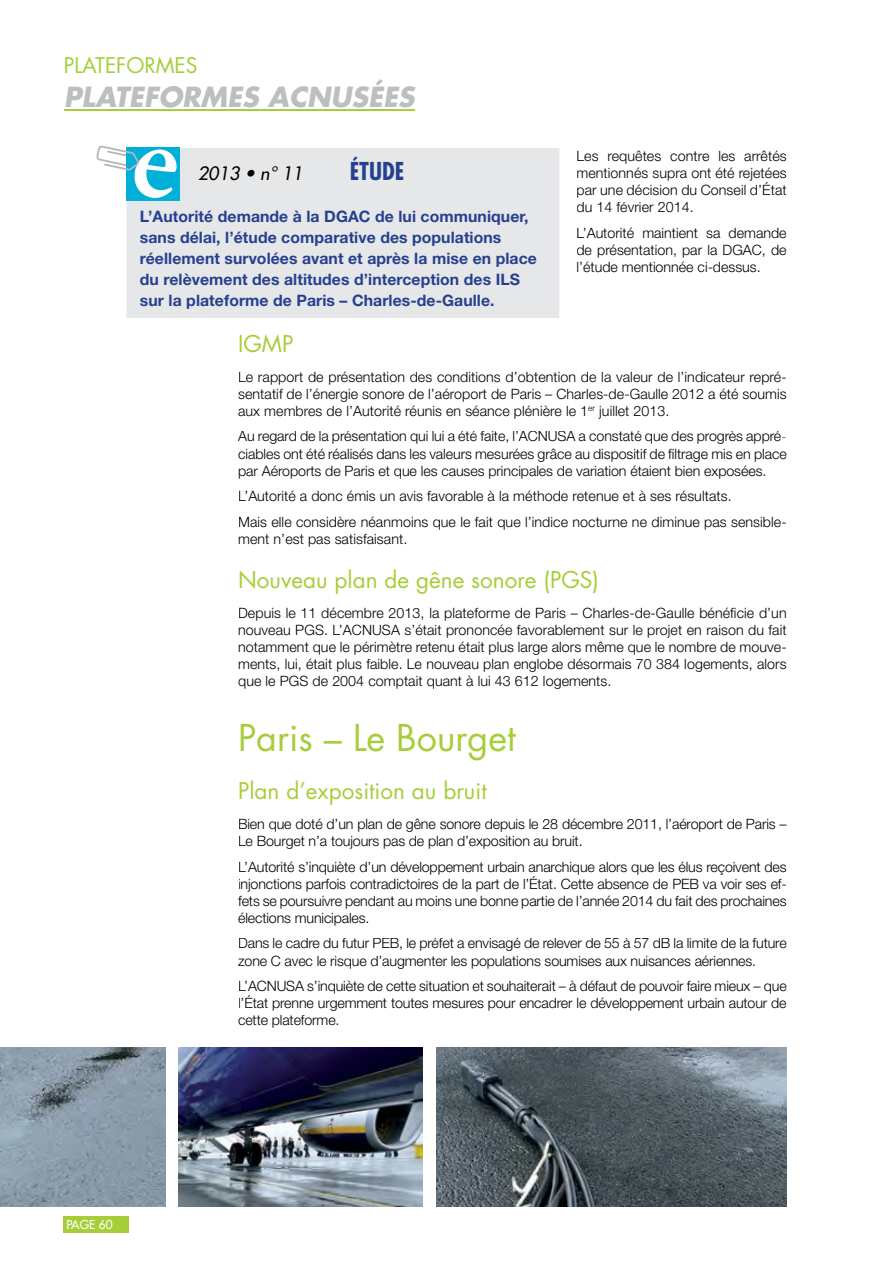
<style>
.page{position:relative;width:893px;height:1263px;background:#fff}
.page>*{position:absolute;margin:0;border:0;box-sizing:border-box;transform-origin:0 0}
.t1{font:36px "Futura Std";color:#a6ce39}
.t2{font:italic 700 27px "Futura Std";color:#bcbec0}
.t3{font:700 condensed 24px "Futura Std";color:#25408f}
.t4{font:22.5px "Futura Std";color:#a6ce39}
.t5{font:21px "Futura Std";color:#a6ce39}
.t6{font:italic 500 18px "Futura Std";color:#000}
.t7{font:700 15.75px/21px "Helvetica Neue LT Std";letter-spacing:.005em;color:#25408f}
.t8{font:300 14.25px/17.1px "Helvetica Neue LT Std";letter-spacing:-.005em;color:#000;text-align:justify}
.t9{font:500 12px "Futura Std";color:#fff}
</style>
<div class="page">
<div style="left:64px;top:1216px;width:65px;height:17px;background:#a6ce39"></div>
<hr style="left:64px;top:109px;width:351px;height:2px;background:#a6ce39">
<div style="left:126px;top:148px;width:433px;height:170px;background:#e6e7e8"></div>
<div style="left:126px;top:147px;width:54px;height:54px;background:#00b0d8"></div>
<svg style="left:96px;top:146px;width:81px;height:52px"></svg>
<img style="left:0;top:1048px;width:787px;height:158px">
<div style="left:166px;top:1037px;width:13px;height:189px;background:#fff"></div>
<div style="left:423px;top:1037px;width:12px;height:189px;background:#fff"></div>
<img style="left:179px;top:1048px;width:244px;height:158px">
<h3 class="t5" style="left:64px;top:51px;width:135px">plateformes</h3>
<h2 class="t2" style="left:64px;top:79px;width:352px">PLATEFORMES ACNUSÉES</h2>
<p class="t6" style="left:198px;top:162px;width:107px">2013 • n° 11</p>
<h3 class="t3" style="left:350px;top:156px;width:56px">ÉTUDE</h3>
<p class="t7" style="left:140px;top:206px;width:398px">L’Autorité demande à la DGAC de lui communiquer, sans délai, l’étude comparative des populations réellement survolées avant et après la mise en place du relèvement des altitudes d’interception des ILS sur la plateforme de Paris – Charles-de-Gaulle.</p>
<p class="t8" style="left:576px;top:147px;width:212px">Les requêtes contre les arrêtés mentionnés supra ont été rejetées par une décision du Conseil d’État du 14 février 2014.</p>
<p class="t8" style="left:576px;top:224px;width:212px">L’Autorité maintient sa demande de présentation, par la DGAC, de l’étude mentionnée ci-dessus.</p>
<p class="t9" style="left:66px;top:1217px;width:48px">page 60</p>
<h3 class="t4" style="left:238px;top:329px;width:57px">IGmp</h3>
<p class="t8" style="left:238px;top:368px;width:550px">Le rapport de présentation des conditions d’obtention de la valeur de l’indicateur repré&shy;sentatif de l’énergie sonore de l’aéroport de Paris – Charles-de-Gaulle 2012 a été soumis aux membres de l’Autorité réunis en séance plénière le 1<sup>er</sup> juillet 2013.</p>
<p class="t8" style="left:238px;top:427px;width:550px">Au regard de la présentation qui lui a été faite, l’ACNUSA a constaté que des progrès appré&shy;ciables ont été réalisés dans les valeurs mesurées grâce au dispositif de filtrage mis en place par Aéroports de Paris et que les causes principales de variation étaient bien exposées.</p>
<p class="t8" style="left:238px;top:483px;width:550px;line-height:25.7px">L’Autorité a donc émis un avis favorable à la méthode retenue et à ses résultats.<br>Mais elle considère néanmoins que le fait que l’indice nocturne ne diminue pas sensible-</p>
<p class="t8" style="left:238px;top:530px;width:171px">ment n’est pas satisfaisant.</p>
<h3 class="t4" style="left:238px;top:565px;width:362px">Nouveau plan de gêne sonore (pGs)</h3>
<p class="t8" style="left:238px;top:604px;width:550px">Depuis le 11 décembre 2013, la plateforme de Paris – Charles-de-Gaulle bénéficie d’un nouveau PGS. L’ACNUSA s’était prononcée favorablement sur le projet en raison du fait notamment que le périmètre retenu était plus large alors même que le nombre de mouve&shy;ments, lui, était plus faible. Le nouveau plan englobe désormais 70 384 logements, alors que le PGS de 2004 comptait quant à lui 43 612 logements.</p>
<h1 class="t1" style="left:238px;top:714px;width:279px">paris – le Bourget</h1>
<h3 class="t4" style="left:238px;top:776px;width:250px">plan d’exposition au bruit</h3>
<p class="t8" style="left:238px;top:815px;width:550px">Bien que doté d’un plan de gêne sonore depuis le 28 décembre 2011, l’aéroport de Paris –<br>Le Bourget n’a toujours pas de plan d’exposition au bruit.</p>
<p class="t8" style="left:238px;top:858px;width:550px">L’Autorité s’inquiète d’un développement urbain anarchique alors que les élus reçoivent des injonctions parfois contradictoires de la part de l’État. Cette absence de PEB va voir ses ef&shy;fets se poursuivre pendant au moins une bonne partie de l’année 2014 du fait des prochaines élections municipales.</p>
<p class="t8" style="left:238px;top:934px;width:550px">Dans le cadre du futur PEB, le préfet a envisagé de relever de 55 à 57 dB la limite de la future zone C avec le risque d’augmenter les populations soumises aux nuisances aériennes.</p>
<p class="t8" style="left:238px;top:977px;width:550px">L’ACNUSA s’inquiète de cette situation et souhaiterait – à défaut de pouvoir faire mieux – que l’État prenne urgemment toutes mesures pour encadrer le développement urbain autour de cette plateforme.</p>
</div>
